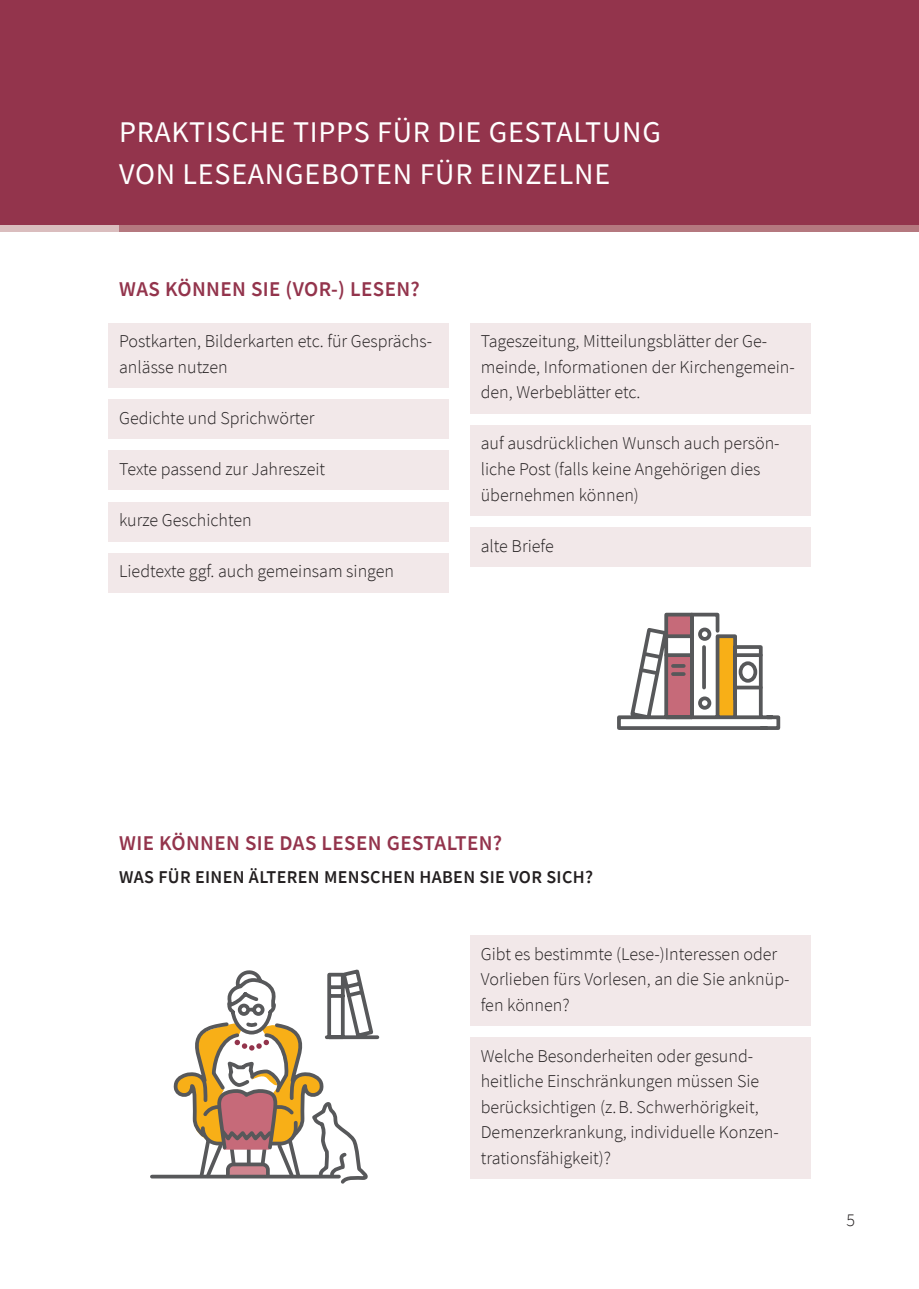
<style>
.page{position:relative;width:919px;height:1289px;background:#fff}
.page>*{position:absolute;margin:0;border:0;box-sizing:border-box;transform-origin:0 0}
.t1{font:30px/42px "Source Sans Pro";letter-spacing:.025em;color:#fff}
.t2{font:600 21px "Source Sans Pro";letter-spacing:.02em;color:#93344c}
.t3{font:300 18px/25.5px "Source Sans Pro";color:#231f20}
.t4{font:600 18px "Source Sans Pro";letter-spacing:.02em;color:#231f20}
</style>
<div class="page">
<div style="left:0;top:0;width:918px;height:225px;background:#93344c"></div>
<div style="left:0;top:225px;width:119px;height:7px;background:#dabdbe"></div>
<div style="left:119px;top:225px;width:799px;height:7px;background:#b5787f"></div>
<div style="left:108px;top:323px;width:341px;height:65px;background:#f2e8e9"></div>
<div style="left:108px;top:400px;width:341px;height:39px;background:#f2e8e9"></div>
<div style="left:108px;top:451px;width:341px;height:39px;background:#f2e8e9"></div>
<div style="left:108px;top:502px;width:341px;height:39px;background:#f2e8e9"></div>
<div style="left:108px;top:553px;width:341px;height:39px;background:#f2e8e9"></div>
<div style="left:470px;top:323px;width:340px;height:90px;background:#f2e8e9"></div>
<div style="left:470px;top:425px;width:340px;height:90px;background:#f2e8e9"></div>
<div style="left:470px;top:527px;width:340px;height:39px;background:#f2e8e9"></div>
<svg style="left:617px;top:612px;width:164px;height:118px"></svg>
<div style="left:470px;top:935px;width:340px;height:90px;background:#f2e8e9"></div>
<div style="left:470px;top:1037px;width:340px;height:141px;background:#f2e8e9"></div>
<svg style="left:173px;top:969px;width:207px;height:215px"></svg>
<svg style="left:152px;top:1174px;width:187px;height:4px"></svg>
<h1 class="t1" style="left:119px;top:110px;width:543px">PRAKTISCHE TIPPS FÜR DIE GESTALTUNG<br>VON LESEANGEBOTEN FÜR EINZELNE</h1>
<p class="t2" style="left:119px;top:275px;width:302px">WAS KÖNNEN SIE (VOR-) LESEN?</p>
<p class="t3" style="left:119px;top:329px;width:314px">Postkarten, Bilderkarten etc. für Gesprächs&shy;anlässe nutzen</p>
<p class="t3" style="left:119px;top:405px;width:197px">Gedichte und Sprichwörter</p>
<p class="t3" style="left:119px;top:456px;width:207px">Texte passend zur Jahreszeit</p>
<p class="t3" style="left:119px;top:507px;width:134px">kurze Geschichten</p>
<p class="t3" style="left:119px;top:558px;width:276px">Liedtexte ggf. auch gemeinsam singen</p>
<p class="t3" style="left:480px;top:329px;width:315px">Tageszeitung, Mitteilungsblätter der Ge&shy;meinde, Informationen der Kirchengemein&shy;den, Werbeblätter etc.</p>
<p class="t3" style="left:480px;top:431px;width:300px">auf ausdrücklichen Wunsch auch persön&shy;liche Post (falls keine Angehörigen dies übernehmen können)</p>
<p class="t3" style="left:480px;top:533px;width:74px">alte Briefe</p>
<p class="t2" style="left:119px;top:829px;width:384px">WIE KÖNNEN SIE DAS LESEN GESTALTEN?</p>
<p class="t4" style="left:119px;top:865px;width:475px">WAS FÜR EINEN ÄLTEREN MENSCHEN HABEN SIE VOR SICH?</p>
<p class="t3" style="left:480px;top:941px;width:310px">Gibt es bestimmte (Lese-)Interessen oder<br>Vorlieben fürs Vorlesen, an die Sie anknüp&shy;fen können?</p>
<p class="t3" style="left:480px;top:1043px;width:299px">Welche Besonderheiten oder gesund&shy;heitliche Einschränkungen müssen Sie berücksichtigen (z.B. Schwerhörigkeit, Demenzerkrankung, individuelle Konzen&shy;trationsfähigkeit)?</p>
<p class="t3" style="left:846px;top:1207px;width:10px">5</p>
</div>
